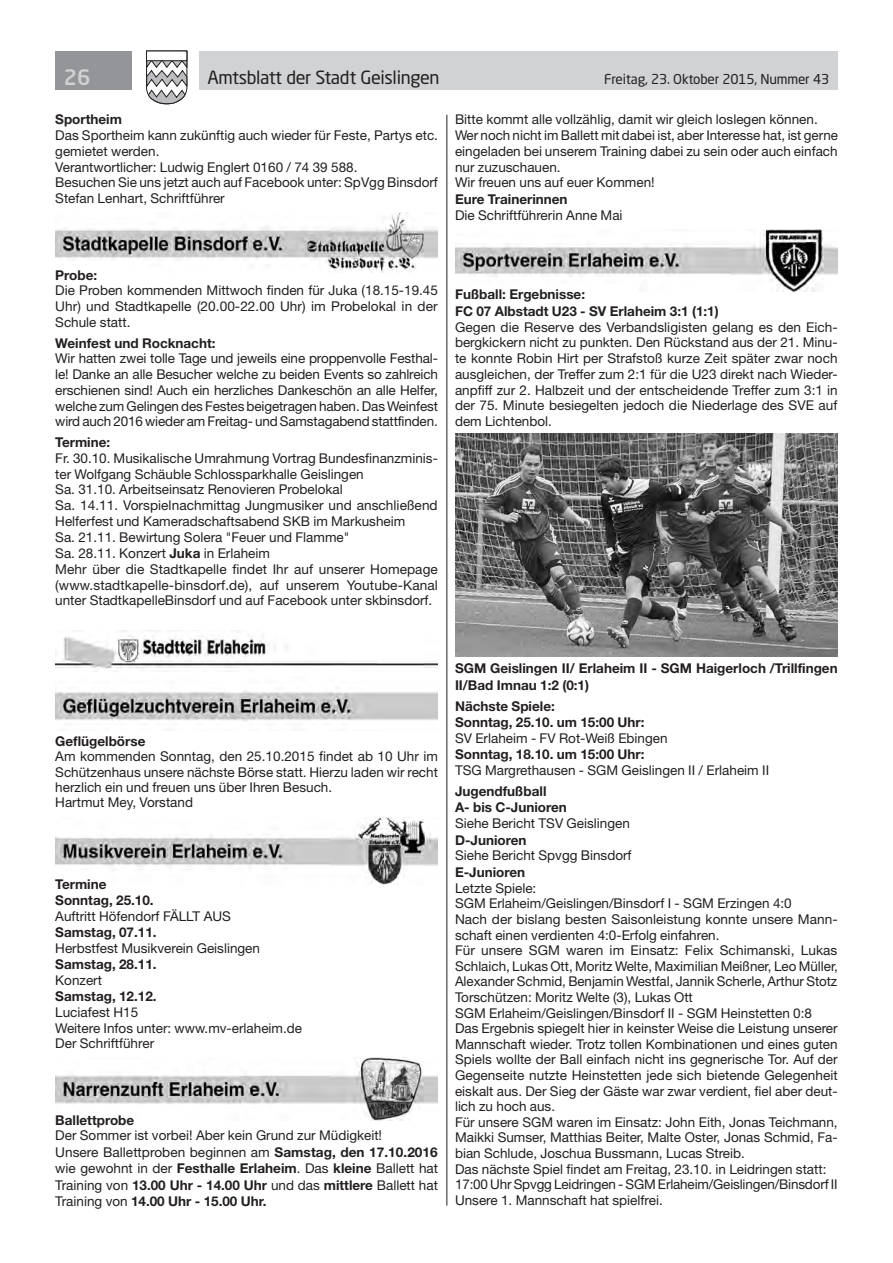
<style>
.page{position:relative;width:893px;height:1263px;background:#fff}
.page>*{position:absolute;margin:0;border:0;box-sizing:border-box;transform-origin:0 0}
.t1{font:500 21px "Neo Sans Std";color:#d1d2d4}
.t2{font:18px "Neo Sans Std";letter-spacing:-.02em;color:#231f20}
.t3{font:13.5px/15.8px "Helvetica Neue LT Std";color:#231f20}
.t4{font:700 13.5px/16.5px "Helvetica Neue LT Std";color:#231f20}
.t5{font:13.5px "Neo Sans Std";letter-spacing:-.015em;color:#231f20}
.s1{font-weight:700}
</style>
<div class="page">
<div style="left:199px;top:51px;width:639px;height:38px;background:#d1d2d4"></div>
<div style="left:55px;top:51px;width:77px;height:38px;background:#939598"></div>
<svg style="left:146px;top:50px;width:42px;height:55px"></svg>
<div style="left:146px;top:51px;width:41px;height:10px;background:#fff;border:1px solid #231f20"></div>
<hr style="left:446px;top:115px;width:1px;height:1090px;background:#231f20">
<img style="left:55px;top:213px;width:383px;height:59px">
<img style="left:55px;top:631px;width:383px;height:38px">
<img style="left:55px;top:687px;width:383px;height:35px">
<img style="left:55px;top:817px;width:383px;height:67px">
<img style="left:55px;top:1058px;width:383px;height:62px">
<img style="left:455px;top:229px;width:383px;height:63px">
<img style="left:455px;top:434px;width:383px;height:223px">
<h1 class="t1" style="left:64px;top:64px;width:28px">26</h1>
<h2 class="t2" style="left:207px;top:66px;width:234px">Amtsblatt der Stadt Geislingen</h2>
<p class="t5" style="left:604px;top:71px;width:226px">Freitag, 23. Oktober 2015, Nummer 43</p>
<p class="t4" style="left:55px;top:111px;width:68px">Sportheim</p>
<p class="t3" style="left:55px;top:127px;width:384px">Das Sportheim kann zukünftig auch wieder für Feste, Partys etc. gemietet werden.<br>Verantwortlicher: Ludwig Englert 0160 / 74 39 588.<br>Besuchen Sie uns jetzt auch auf Facebook unter: SpVgg Binsdorf Stefan Lenhart, Schriftführer</p>
<p class="t3" style="left:455px;top:112px;width:384px">Bitte kommt alle vollzählig, damit wir gleich loslegen können.<br>Wer noch nicht im Ballett mit dabei ist, aber Interesse hat, ist gerne eingeladen bei unserem Training dabei zu sein oder auch einfach nur zuzuschauen.<br>Wir freuen uns auf euer Kommen!</p>
<p class="t4" style="left:455px;top:191px;width:114px">Eure Trainerinnen</p>
<p class="t3" style="left:455px;top:207px;width:169px">Die Schriftführerin Anne Mai</p>
<p class="t4" style="left:55px;top:266px;width:44px">Probe:</p>
<p class="t3" style="left:55px;top:282px;width:384px;text-align:justify">Die Proben kommenden Mittwoch finden für Juka (18.15-19.45<br>Uhr) und Stadtkapelle (20.00-22.00 Uhr) im Probelokal in der Schule statt.</p>
<p class="t4" style="left:55px;top:334px;width:162px">Weinfest und Rocknacht:</p>
<p class="t3" style="left:55px;top:350px;width:384px;text-align:justify">Wir hatten zwei tolle Tage und jeweils eine proppenvolle Festhal&shy;le! Danke an alle Besucher welche zu beiden Events so zahlreich erschienen sind! Auch ein herzliches Dankeschön an alle Helfer, welche zum Gelingen des Festes beigetragen haben. Das Weinfest wird auch 2016 wieder am Freitag- und Samstagabend stattfinden.</p>
<p class="t4" style="left:55px;top:434px;width:56px">Termine:</p>
<p class="t3" style="left:55px;top:450px;width:384px">Fr. 30.10. Musikalische Umrahmung Vortrag Bundesfinanzminis&shy;ter Wolfgang Schäuble Schlossparkhalle Geislingen<br>Sa. 31.10. Arbeitseinsatz Renovieren Probelokal<br>Sa. 14.11. Vorspielnachmittag Jungmusiker und anschließend Helferfest und Kameradschaftsabend SKB im Markusheim<br>Sa. 21.11. Bewirtung Solera "Feuer und Flamme"<br>Sa. 28.11. Konzert <span class="s1">Juka</span> in Erlaheim<br>Mehr über die Stadtkapelle findet Ihr auf unserer Homepage (www.stadtkapelle-binsdorf.de), auf unserem Youtube-Kanal unter StadtkapelleBinsdorf und auf Facebook unter skbinsdorf.</p>
<p class="t4" style="left:455px;top:286px;width:265px">Fußball: Ergebnisse:<br>FC 07 Albstadt U23 - SV Erlaheim 3:1 (1:1)</p>
<p class="t3" style="left:455px;top:319px;width:384px;text-align:justify">Gegen die Reserve des Verbandsligisten gelang es den Eich&shy;bergkickern nicht zu punkten. Den Rückstand aus der 21. Minu&shy;te konnte Robin Hirt per Strafstoß kurze Zeit später zwar noch ausgleichen, der Treffer zum 2:1 für die U23 direkt nach Wieder&shy;anpfiff zur 2. Halbzeit und der entscheidende Treffer zum 3:1 in der 75. Minute besiegelten jedoch die Niederlage des SVE auf dem Lichtenbol.</p>
<p class="t4" style="left:55px;top:732px;width:92px">Geflügelbörse</p>
<p class="t3" style="left:55px;top:748px;width:384px">Am kommenden Sonntag, den 25.10.2015 findet ab 10 Uhr im Schützenhaus unsere nächste Börse statt. Hierzu laden wir recht herzlich ein und freuen uns über Ihren Besuch.<br>Hartmut Mey, Vorstand</p>
<p class="t4" style="left:55px;top:875px;width:100px">Termine<br>Sonntag, 25.10.</p>
<p class="t3" style="left:55px;top:908px;width:177px">Auftritt Höfendorf FÄLLT AUS</p>
<p class="t4" style="left:55px;top:924px;width:103px">Samstag, 07.11.</p>
<p class="t3" style="left:55px;top:940px;width:206px">Herbstfest Musikverein Geislingen</p>
<p class="t4" style="left:55px;top:956px;width:103px">Samstag, 28.11.</p>
<p class="t3" style="left:55px;top:972px;width:48px">Konzert</p>
<p class="t4" style="left:55px;top:988px;width:103px">Samstag, 12.12.</p>
<p class="t3" style="left:55px;top:1004px;width:248px">Luciafest H15<br>Weitere Infos unter: www.mv-erlaheim.de<br>Der Schriftführer</p>
<p class="t4" style="left:55px;top:1111px;width:80px">Ballettprobe</p>
<p class="t3" style="left:55px;top:1127px;width:384px;line-height:16.5px">Der Sommer ist vorbei! Aber kein Grund zur Müdigkeit!<br>Unsere Ballettproben beginnen am <span class="s1">Samstag, den 17.10.2016 </span>wie gewohnt in der <span class="s1">Festhalle Erlaheim</span>. Das <span class="s1">kleine</span> Ballett hat Training von <span class="s1">13.00 Uhr - 14.00 Uhr</span> und das <span class="s1">mittlere</span> Ballett hat Training von <span class="s1">14.00 Uhr - 15.00 Uhr.</span></p>
<p class="t4" style="left:455px;top:660px;width:384px">SGM Geislingen II/ Erlaheim II - SGM Haigerloch /Trillfingen<br>II/Bad Imnau 1:2 (0:1)</p>
<p class="t4" style="left:455px;top:697px;width:191px">Nächste Spiele:<br>Sonntag, 25.10. um 15:00 Uhr:</p>
<p class="t3" style="left:455px;top:730px;width:214px">SV Erlaheim - FV Rot-Weiß Ebingen</p>
<p class="t4" style="left:455px;top:746px;width:191px">Sonntag, 18.10. um 15:00 Uhr:</p>
<p class="t3" style="left:455px;top:762px;width:316px">TSG Margrethausen - SGM Geislingen II / Erlaheim II</p>
<p class="t4" style="left:455px;top:782px;width:113px">Jugendfußball<br>A- bis C-Junioren</p>
<p class="t3" style="left:455px;top:815px;width:176px">Siehe Bericht TSV Geislingen</p>
<p class="t4" style="left:455px;top:831px;width:73px">D-Junioren</p>
<p class="t3" style="left:455px;top:847px;width:178px">Siehe Bericht Spvgg Binsdorf</p>
<p class="t4" style="left:455px;top:863px;width:72px">E-Junioren</p>
<p class="t3" style="left:455px;top:880px;width:384px">Letzte Spiele:<br>SGM Erlaheim/Geislingen/Binsdorf I - SGM Erzingen 4:0<br>Nach der bislang besten Saisonleistung konnte unsere Mann&shy;schaft einen verdienten 4:0-Erfolg einfahren.<br>Für unsere SGM waren im Einsatz: Felix Schimanski, Lukas Schlaich, Lukas Ott, Moritz Welte, Maximilian Meißner, Leo Müller, Alexander Schmid, Benjamin Westfal, Jannik Scherle, Arthur Stotz Torschützen: Moritz Welte (3), Lukas Ott<br>SGM Erlaheim/Geislingen/Binsdorf II - SGM Heinstetten 0:8<br>Das Ergebnis spiegelt hier in keinster Weise die Leistung unserer Mannschaft wieder. Trotz tollen Kombinationen und eines guten Spiels wollte der Ball einfach nicht ins gegnerische Tor. Auf der Gegenseite nutzte Heinstetten jede sich bietende Gelegenheit eiskalt aus. Der Sieg der Gäste war zwar verdient, fiel aber deut&shy;lich zu hoch aus.<br>Für unsere SGM waren im Einsatz: John Eith, Jonas Teichmann, Maikki Sumser, Matthias Beiter, Malte Oster, Jonas Schmid, Fa&shy;bian Schlude, Joschua Bussmann, Lucas Streib.<br>Das nächste Spiel findet am Freitag, 23.10. in Leidringen statt:<br>17:00 Uhr Spvgg Leidringen - SGM Erlaheim/Geislingen/Binsdorf II Unsere 1. Mannschaft hat spielfrei.</p>
</div>
